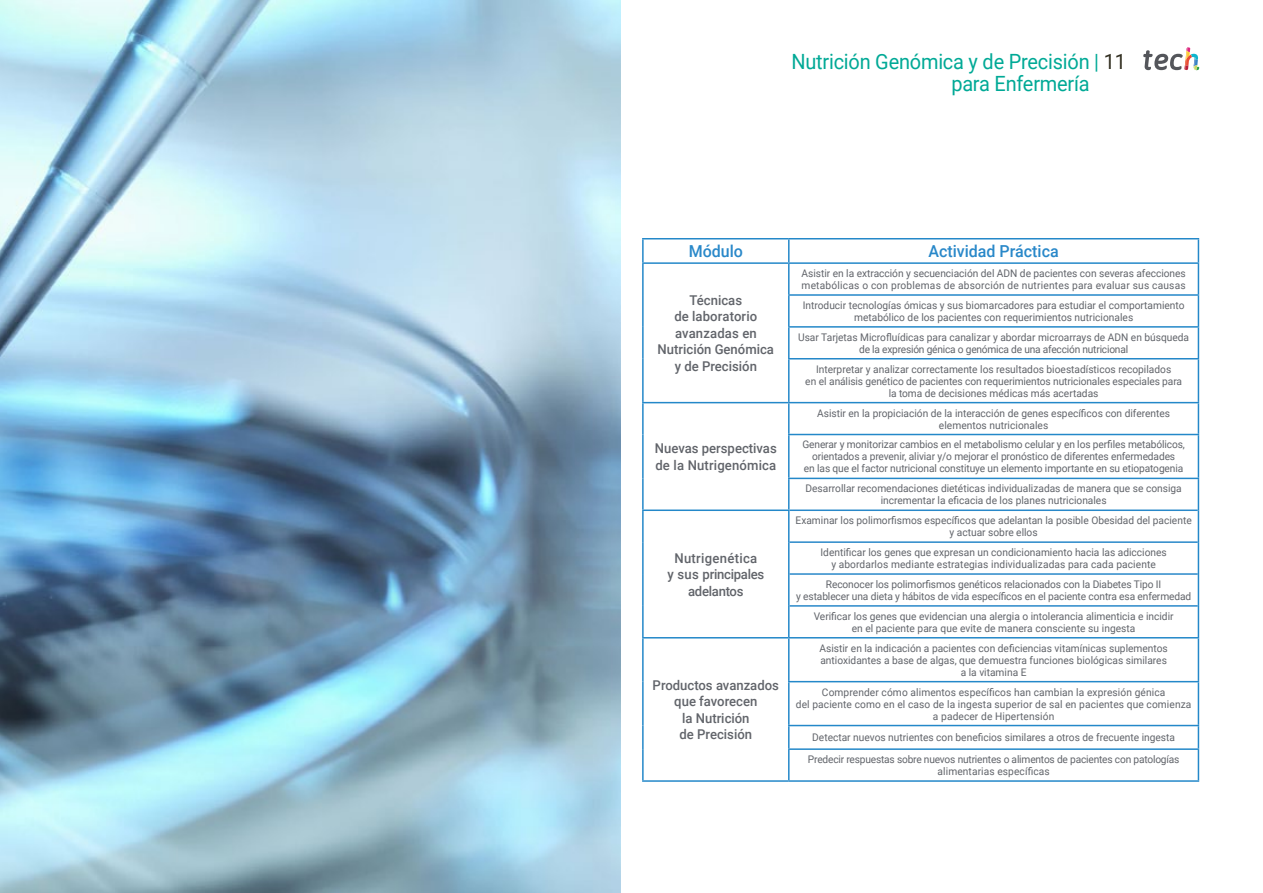
<style>
.page{position:relative;width:1263px;height:893px;background:#fff}
.page>*{position:absolute;margin:0;border:0;box-sizing:border-box;transform-origin:0 0}
.t1{font:21px/22.5px "Roboto";letter-spacing:-.01em;color:#00a996;scale:.95 1}
.t2{font:500 16.5px "Roboto";color:#2988c9}
.t3{font:500 13.5px/16.5px "Roboto";color:#61646a;text-align:center}
.t4{font:500 13.5px/16.5px "Roboto";letter-spacing:-.02em;color:#61646a;text-align:center}
.t5{font:10.5px/12px "Roboto";color:#61646a;text-align:center}
.t6{font:10.5px/21.8px "Roboto";letter-spacing:-.02em;color:#61646a;text-align:center}
.s1{color:#312e20}
</style>
<div class="page">
<svg style="left:1143px;top:47px;width:56px;height:24px"></svg>
<hr style="left:642px;top:780px;width:147px;height:2px;background:#2488c9">
<hr style="left:789px;top:509px;width:409px;height:2px;background:#2988c9">
<hr style="left:789px;top:541px;width:409px;height:2px;background:#2988c9">
<hr style="left:789px;top:573px;width:409px;height:2px;background:#2988c9">
<hr style="left:789px;top:605px;width:409px;height:2px;background:#2988c9">
<hr style="left:642px;top:238px;width:147px;height:1px;background:#2488c9">
<hr style="left:642px;top:239px;width:2px;height:23px;background:#2488c9">
<hr style="left:789px;top:238px;width:410px;height:1px;background:#2488c9">
<svg style="left:788px;top:239px;width:1px;height:23px"></svg>
<svg style="left:1198px;top:239px;width:1px;height:23px"></svg>
<hr style="left:789px;top:262px;width:410px;height:2px;background:#2488c9">
<hr style="left:1198px;top:264px;width:1px;height:30px;background:#2488c9">
<hr style="left:788px;top:294px;width:411px;height:2px;background:#2488c9">
<hr style="left:1198px;top:296px;width:1px;height:30px;background:#2488c9">
<hr style="left:788px;top:326px;width:411px;height:2px;background:#2488c9">
<hr style="left:1198px;top:328px;width:1px;height:30px;background:#2488c9">
<hr style="left:1198px;top:359px;width:1px;height:43px;background:#2488c9">
<hr style="left:642px;top:403px;width:2px;height:31px;background:#2488c9">
<hr style="left:788px;top:403px;width:1px;height:31px;background:#2488c9">
<hr style="left:1198px;top:403px;width:1px;height:31px;background:#2488c9">
<hr style="left:642px;top:434px;width:2px;height:44px;background:#2488c9">
<hr style="left:788px;top:434px;width:411px;height:1px;background:#2488c9">
<hr style="left:788px;top:435px;width:1px;height:43px;background:#2488c9">
<hr style="left:1198px;top:435px;width:1px;height:43px;background:#2488c9">
<hr style="left:642px;top:478px;width:2px;height:31px;background:#2488c9">
<hr style="left:1198px;top:479px;width:1px;height:31px;background:#2488c9">
<hr style="left:789px;top:780px;width:410px;height:2px;background:#2488c9">
<hr style="left:788px;top:358px;width:411px;height:1px;background:#2488c9">
<hr style="left:789px;top:402px;width:410px;height:1px;background:#2488c9">
<hr style="left:788px;top:478px;width:411px;height:1px;background:#2488c9">
<hr style="left:1198px;top:510px;width:1px;height:32px;background:#2488c9">
<hr style="left:1198px;top:542px;width:1px;height:32px;background:#2488c9">
<hr style="left:1198px;top:574px;width:1px;height:32px;background:#2488c9">
<hr style="left:1198px;top:606px;width:1px;height:31px;background:#2488c9">
<hr style="left:789px;top:637px;width:410px;height:1px;background:#2488c9">
<hr style="left:1198px;top:638px;width:1px;height:43px;background:#2488c9">
<hr style="left:788px;top:681px;width:411px;height:1px;background:#2488c9">
<hr style="left:1198px;top:682px;width:1px;height:43px;background:#2488c9">
<hr style="left:788px;top:725px;width:411px;height:1px;background:#2488c9">
<svg style="left:1198px;top:726px;width:1px;height:22px"></svg>
<hr style="left:788px;top:748px;width:411px;height:2px;background:#2488c9">
<hr style="left:1198px;top:750px;width:1px;height:30px;background:#2488c9">
<hr style="left:788px;top:479px;width:1px;height:30px;background:#2488c9">
<hr style="left:642px;top:509px;width:147px;height:2px;background:#2488c9">
<hr style="left:642px;top:511px;width:2px;height:31px;background:#2488c9">
<hr style="left:788px;top:511px;width:1px;height:31px;background:#2488c9">
<hr style="left:642px;top:542px;width:2px;height:32px;background:#2488c9">
<hr style="left:788px;top:542px;width:1px;height:32px;background:#2488c9">
<hr style="left:642px;top:574px;width:2px;height:32px;background:#2488c9">
<hr style="left:788px;top:574px;width:1px;height:32px;background:#2488c9">
<hr style="left:642px;top:606px;width:2px;height:31px;background:#2488c9">
<hr style="left:788px;top:606px;width:1px;height:31px;background:#2488c9">
<hr style="left:642px;top:637px;width:147px;height:1px;background:#2488c9">
<hr style="left:642px;top:638px;width:2px;height:44px;background:#2488c9">
<hr style="left:788px;top:638px;width:1px;height:43px;background:#2488c9">
<hr style="left:642px;top:682px;width:2px;height:43px;background:#2488c9">
<hr style="left:788px;top:682px;width:1px;height:43px;background:#2488c9">
<hr style="left:642px;top:725px;width:2px;height:24px;background:#2488c9">
<svg style="left:788px;top:726px;width:1px;height:22px"></svg>
<hr style="left:642px;top:749px;width:2px;height:31px;background:#2488c9">
<hr style="left:788px;top:750px;width:1px;height:30px;background:#2488c9">
<hr style="left:642px;top:262px;width:147px;height:2px;background:#2488c9">
<hr style="left:642px;top:264px;width:2px;height:31px;background:#2488c9">
<hr style="left:788px;top:264px;width:1px;height:30px;background:#2488c9">
<hr style="left:642px;top:295px;width:2px;height:32px;background:#2488c9">
<hr style="left:788px;top:296px;width:1px;height:30px;background:#2488c9">
<hr style="left:642px;top:327px;width:2px;height:32px;background:#2488c9">
<hr style="left:788px;top:328px;width:1px;height:30px;background:#2488c9">
<hr style="left:642px;top:359px;width:2px;height:43px;background:#2488c9">
<hr style="left:788px;top:359px;width:1px;height:43px;background:#2488c9">
<hr style="left:642px;top:402px;width:147px;height:1px;background:#2488c9">
<img style="left:0;top:0;width:621px;height:893px">
<h1 class="t1" style="left:951px;top:49px;width:185px;text-indent:-160px">Nutrición Genómica y de Precisión | <span class="s1">11 </span>para Enfermería</h1>
<h2 class="t2" style="left:689px;top:240px;width:56px">Módulo</h2>
<h2 class="t2" style="left:928px;top:240px;width:132px">Actividad Práctica</h2>
<p class="t3" style="left:658px;top:291px;width:118px">Técnicas<br>de laboratorio avanzadas en<br>Nutrición Genómica y de Precisión</p>
<p class="t5" style="left:801px;top:267px;width:386px;text-align:left">Asistir en la extracción y secuenciación del ADN de pacientes con severas afecciones metabólicas o con problemas de absorción de nutrientes para evaluar sus causas</p>
<p class="t5" style="left:803px;top:299px;width:383px">Introducir tecnologías ómicas y sus biomarcadores para estudiar el comportamiento metabólico de los pacientes con requerimientos nutricionales</p>
<p class="t5" style="left:798px;top:331px;width:393px">Usar Tarjetas Microfluídicas para canalizar y abordar microarrays de ADN en búsqueda de la expresión génica o genómica de una afección nutricional</p>
<p class="t5" style="left:805px;top:362px;width:378px">Interpretar y analizar correctamente los resultados bioestadísticos recopilados<br>en el análisis genético de pacientes con requerimientos nutricionales especiales para la toma de decisiones médicas más acertadas</p>
<p class="t3" style="left:655px;top:440px;width:123px;text-align:left">Nuevas perspectivas de la Nutrigenómica</p>
<p class="t4" style="left:667px;top:549px;width:98px">Nutrigenética<br>y sus principales adelantos</p>
<p class="t3" style="left:653px;top:676px;width:128px">Productos avanzados que favorecen<br>la Nutrición<br>de Precisión</p>
<p class="t5" style="left:817px;top:406px;width:354px">Asistir en la propiciación de la interacción de genes específicos con diferentes elementos nutricionales</p>
<p class="t5" style="left:802px;top:438px;width:384px">Generar y monitorizar cambios en el metabolismo celular y en los perfiles metabólicos, orientados a prevenir, aliviar y/o mejorar el pronóstico de diferentes enfermedades<br>en las que el factor nutricional constituye un elemento importante en su etiopatogenia</p>
<p class="t5" style="left:805px;top:482px;width:378px">Desarrollar recomendaciones dietéticas individualizadas de manera que se consiga incrementar la eficacia de los planes nutricionales</p>
<p class="t5" style="left:796px;top:514px;width:398px">Examinar los polimorfismos específicos que adelantan la posible Obesidad del paciente y actuar sobre ellos</p>
<p class="t5" style="left:820px;top:546px;width:348px">Identificar los genes que expresan un condicionamiento hacia las adicciones y abordarlos mediante estrategias individualizadas para cada paciente</p>
<p class="t5" style="left:796px;top:578px;width:397px">Reconocer los polimorfismos genéticos relacionados con la Diabetes Tipo II<br>y establecer una dieta y hábitos de vida específicos en el paciente contra esa enfermedad</p>
<p class="t5" style="left:814px;top:610px;width:361px">Verificar los genes que evidencian una alergia o intolerancia alimenticia e incidir en el paciente para que evite de manera consciente su ingesta</p>
<p class="t5" style="left:819px;top:641px;width:350px">Asistir en la indicación a pacientes con deficiencias vitamínicas suplementos antioxidantes a base de algas, que demuestra funciones biológicas similares a la vitamina E</p>
<p class="t5" style="left:796px;top:685px;width:397px">Comprender cómo alimentos específicos han cambian la expresión génica<br>del paciente como en el caso de la ingesta superior de sal en pacientes que comienza a padecer de Hipertensión</p>
<p class="t6" style="left:808px;top:726px;width:373px">Detectar nuevos nutrientes con beneficios similares a otros de frecuente ingesta<br>Predecir respuestas sobre nuevos nutrientes o alimentos de pacientes con patologías</p>
<p class="t5" style="left:937px;top:765px;width:114px">alimentarias específicas</p>
</div>
